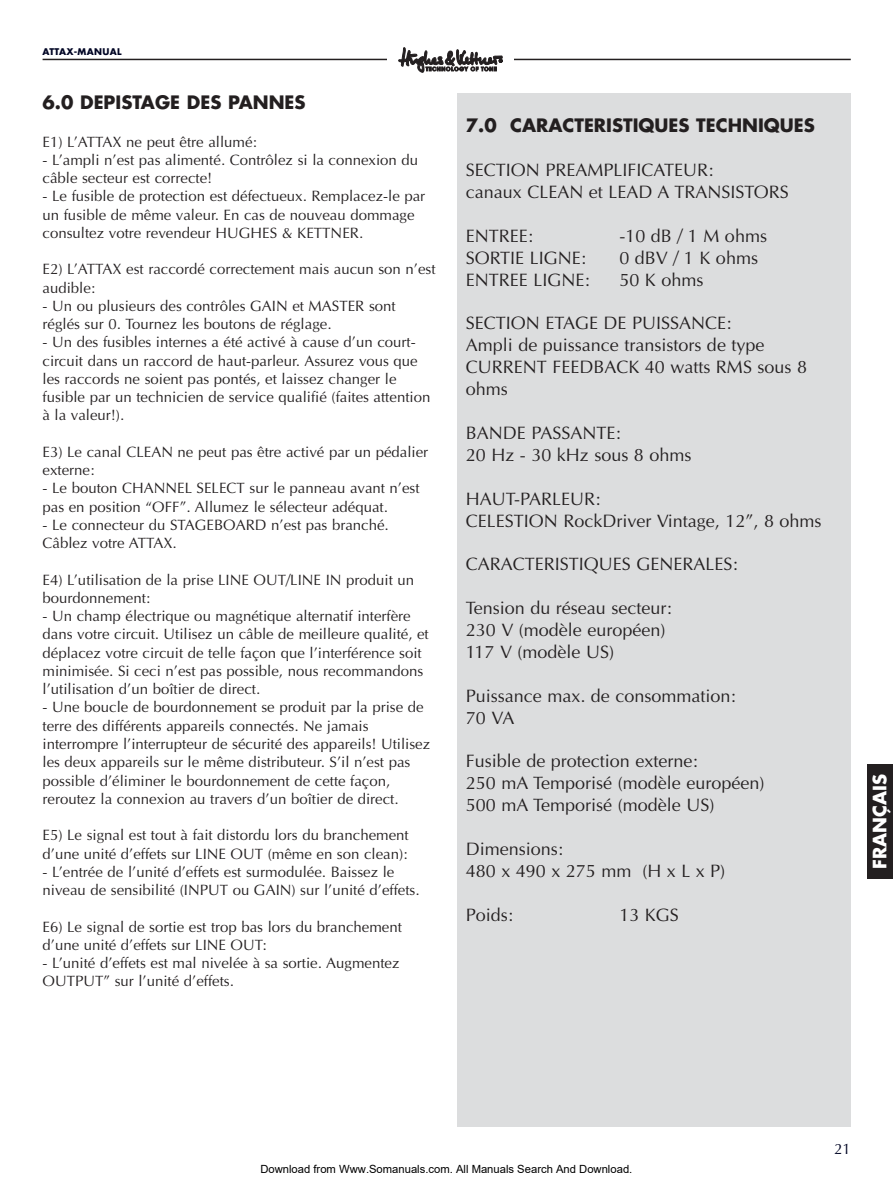
<style>
.page{position:relative;width:893px;height:1190px;background:#fff}
.page>*{position:absolute;margin:0;border:0;box-sizing:border-box;transform-origin:0 0}
.t1{font:18px/21.9px "Optima";color:#231f20}
.t2{font:700 18px "Futura";color:#231f20}
.t3{font:700 18px "Futura";color:#fff}
.t4{font:15px/18.3px "Optima";color:#231f20}
.t5{font:15px "Optima";color:#000524}
.t6{font:11.25px "Arial";color:#000}
.t7{font:700 9px "Futura";letter-spacing:.035em;color:#000524}
</style>
<div class="page">
<hr style="left:43px;top:59px;width:807px;height:1px;background:#231f20">
<div style="left:387px;top:41px;width:126px;height:38px;background:#fff"></div>
<svg style="left:398px;top:47px;width:104px;height:26px"></svg>
<div style="left:867px;top:764px;width:25px;height:115px;background:#231f20"></div>
<div style="left:457px;top:94px;width:393px;height:1033px;background:#dcddde"></div>
<p class="t7" style="left:43px;top:47px;width:80px">ATTAX-MANUAL</p>
<p class="t2" style="left:43px;top:94px;width:264px">6.0 DEPISTAGE DES PANNES</p>
<p class="t4" style="left:43px;top:134px;width:216px">E1) L’ATTAX ne peut être allumé:</p>
<p class="t4" style="left:43px;top:152px;width:377px">- L’ampli n’est pas alimenté. Contrôlez si la connexion du câble secteur est correcte!</p>
<p class="t4" style="left:43px;top:189px;width:384px">- Le fusible de protection est défectueux. Remplacez-le par un fusible de même valeur. En cas de nouveau dommage consultez votre revendeur HUGHES &amp; KETTNER.</p>
<p class="t4" style="left:43px;top:262px;width:394px">E2) L’ATTAX est raccordé correctement mais aucun son n’est audible:</p>
<p class="t4" style="left:43px;top:298px;width:355px">- Un ou plusieurs des contrôles GAIN et MASTER sont réglés sur 0. Tournez les boutons de réglage.</p>
<p class="t4" style="left:43px;top:334px;width:389px">- Un des fusibles internes a été activé à cause d’un court&shy;circuit dans un raccord de haut-parleur. Assurez vous que les raccords ne soient pas pontés, et laissez changer le fusible par un technicien de service qualifié (faites attention à la valeur!).</p>
<p class="t4" style="left:43px;top:444px;width:387px">E3) Le canal CLEAN ne peut pas être activé par un pédalier externe:</p>
<p class="t4" style="left:43px;top:480px;width:378px">- Le bouton CHANNEL SELECT sur le panneau avant n’est pas en position “OFF”. Allumez le sélecteur adéquat.</p>
<p class="t4" style="left:43px;top:517px;width:348px">- Le connecteur du STAGEBOARD n’est pas branché.<br>Câblez votre ATTAX.</p>
<p class="t4" style="left:43px;top:572px;width:373px">E4) L’utilisation de la prise LINE OUT/LINE IN produit un bourdonnement:</p>
<p class="t4" style="left:43px;top:608px;width:388px">- Un champ électrique ou magnétique alternatif interfère dans votre circuit. Utilisez un câble de meilleure qualité, et déplacez votre circuit de telle façon que l’interférence soit minimisée. Si ceci n’est pas possible, nous recommandons l’utilisation d’un boîtier de direct.</p>
<p class="t4" style="left:43px;top:699px;width:389px">- Une boucle de bourdonnement se produit par la prise de terre des différents appareils connectés. Ne jamais interrompre l’interrupteur de sécurité des appareils! Utilisez les deux appareils sur le même distributeur. S’il n’est pas possible d’éliminer le bourdonnement de cette façon, reroutez la connexion au travers d’un boîtier de direct.</p>
<p class="t4" style="left:43px;top:827px;width:367px">E5) Le signal est tout à fait distordu lors du branchement d’une unité d’effets sur LINE OUT (même en son clean):</p>
<p class="t4" style="left:43px;top:864px;width:378px">- L’entrée de l’unité d’effets est surmodulée. Baissez le niveau de sensibilité (INPUT ou GAIN) sur l’unité d’effets.</p>
<p class="t4" style="left:43px;top:918px;width:361px">E6) Le signal de sortie est trop bas lors du branchement d’une unité d’effets sur LINE OUT:</p>
<p class="t4" style="left:43px;top:955px;width:358px">- L’unité d’effets est mal nivelée à sa sortie. Augmentez<br>OUTPUT” sur l’unité d’effets.</p>
<p class="t2" style="left:466px;top:117px;width:350px">7.0 CARACTERISTIQUES TECHNIQUES</p>
<p class="t1" style="left:466px;top:161px;width:324px">SECTION PREAMPLIFICATEUR:<br>canaux CLEAN et LEAD A TRANSISTORS</p>
<p class="t1" style="left:466px;top:226px;width:69px">ENTREE:</p>
<p class="t1" style="left:619px;top:226px;width:149px">-10 dB / 1 M ohms</p>
<p class="t1" style="left:466px;top:248px;width:121px">SORTIE LIGNE:</p>
<p class="t1" style="left:619px;top:248px;width:140px">0 dBV / 1 K ohms</p>
<p class="t1" style="left:466px;top:270px;width:125px">ENTREE LIGNE:</p>
<p class="t1" style="left:619px;top:270px;width:86px">50 K ohms</p>
<p class="t1" style="left:466px;top:314px;width:343px">SECTION ETAGE DE PUISSANCE:<br>Ampli de puissance transistors de type<br>CURRENT FEEDBACK 40 watts RMS sous 8 ohms</p>
<p class="t1" style="left:466px;top:423px;width:227px">BANDE PASSANTE:<br>20 Hz - 30 kHz sous 8 ohms</p>
<p class="t1" style="left:466px;top:489px;width:357px">HAUT-PARLEUR:<br>CELESTION RockDriver Vintage, 12”, 8 ohms</p>
<p class="t1" style="left:466px;top:555px;width:273px">CARACTERISTIQUES GENERALES:</p>
<p class="t1" style="left:466px;top:599px;width:207px">Tension du réseau secteur:<br>230 V (modèle européen)<br>117 V (modèle US)</p>
<p class="t1" style="left:466px;top:686px;width:271px">Puissance max. de consommation:<br>70 VA</p>
<p class="t1" style="left:466px;top:752px;width:300px">Fusible de protection externe:<br>250 mA Temporisé (modèle européen)<br>500 mA Temporisé (modèle US)</p>
<p class="t1" style="left:466px;top:839px;width:261px">Dimensions:<br>480 x 490 x 275 mm (H x L x P)</p>
<p class="t1" style="left:466px;top:905px;width:49px">Poids:</p>
<p class="t1" style="left:619px;top:905px;width:61px">13 KGS</p>
<p class="t3" style="left:871px;top:869px;width:96px;rotate:-90deg">FRANÇAIS</p>
<p class="t6" style="left:260px;top:1162px;width:373px">Download from Www.Somanuals.com. All Manuals Search And Download.</p>
<p class="t5" style="left:834px;top:1142px;width:18px">21</p>
</div>
